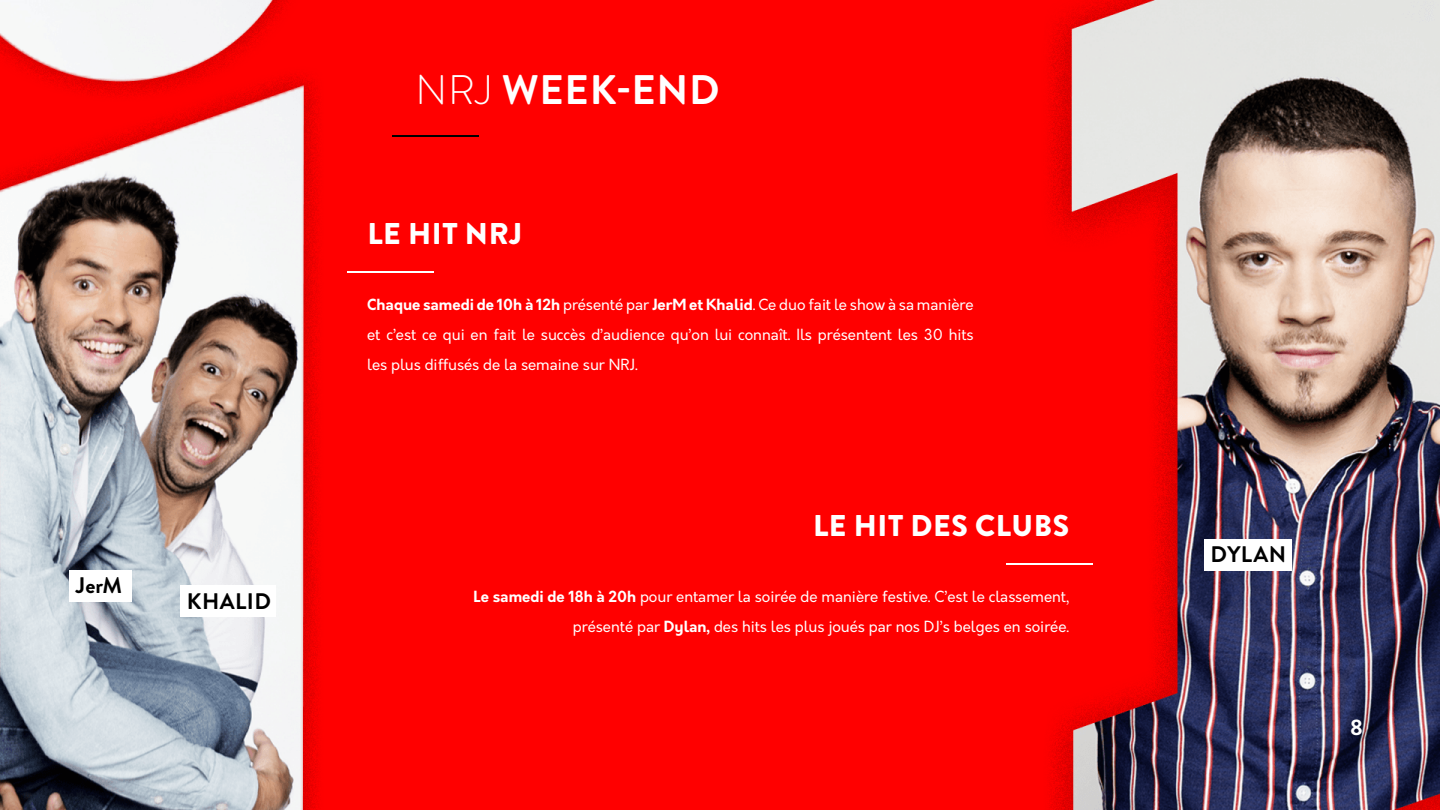
<style>
.page{position:relative;width:1440px;height:810px;background:#fff}
.page>*{position:absolute;margin:0;border:0;box-sizing:border-box;transform-origin:0 0}
.t1{font:700 41.25px "Brandon Grotesque";letter-spacing:.02em;color:#fff}
.t2{font:900 30px "Brandon Grotesque";letter-spacing:.02em;color:#fff}
.t3{font:700 22.5px "Brandon Grotesque";letter-spacing:.02em;color:#000}
.t4{font:700 22.5px "Brandon Grotesque";color:#fff}
.t5{font:15px/30px "Orkney";color:#fff;text-align:justify}
.s1{font-weight:300}
.s2{font-weight:700}
</style>
<div class="page">
<img style="left:0;top:0;width:1440px;height:810px">
<hr style="left:393px;top:135px;width:86px;height:2px;background:#000">
<div style="left:69px;top:570px;width:63px;height:32px;background:#fff"></div>
<div style="left:180px;top:586px;width:96px;height:31px;background:#fff"></div>
<div style="left:1204px;top:539px;width:88px;height:32px;background:#fff"></div>
<hr style="left:347px;top:271px;width:86px;height:2px;background:#fff">
<hr style="left:1006px;top:563px;width:86px;height:2px;background:#fff">
<h3 class="t3" style="left:76px;top:570px;width:48px">JerM</h3>
<h3 class="t3" style="left:187px;top:586px;width:86px">KHALID</h3>
<h1 class="t1" style="left:415px;top:61px;width:306px"><span class="s1">NRJ</span> WEEK-END</h1>
<h2 class="t2" style="left:367px;top:212px;width:156px">LE HIT NRJ</h2>
<p class="t5" style="left:367px;top:290px;width:608px"><span class="s2">Chaque samedi de 10h à 12h</span> présenté par <span class="s2">JerM et Khalid</span>. Ce duo fait le show à sa manière et c’est ce qui en fait le succès d’audience qu’on lui connaît. Ils présentent les 30 hits les plus diffusés de la semaine sur NRJ.</p>
<h2 class="t2" style="left:813px;top:504px;width:258px">LE HIT DES CLUBS</h2>
<p class="t5" style="left:474px;top:582px;width:597px;text-align:right"><span class="s2">Le samedi de 18h à 20h</span> pour entamer la soirée de manière festive. C’est le classement, présenté par <span class="s2">Dylan,</span> des hits les plus joués par nos DJ’s belges en soirée.</p>
<h3 class="t3" style="left:1211px;top:539px;width:77px">DYLAN</h3>
<h3 class="t4" style="left:1350px;top:712px;width:14px">8</h3>
</div>
